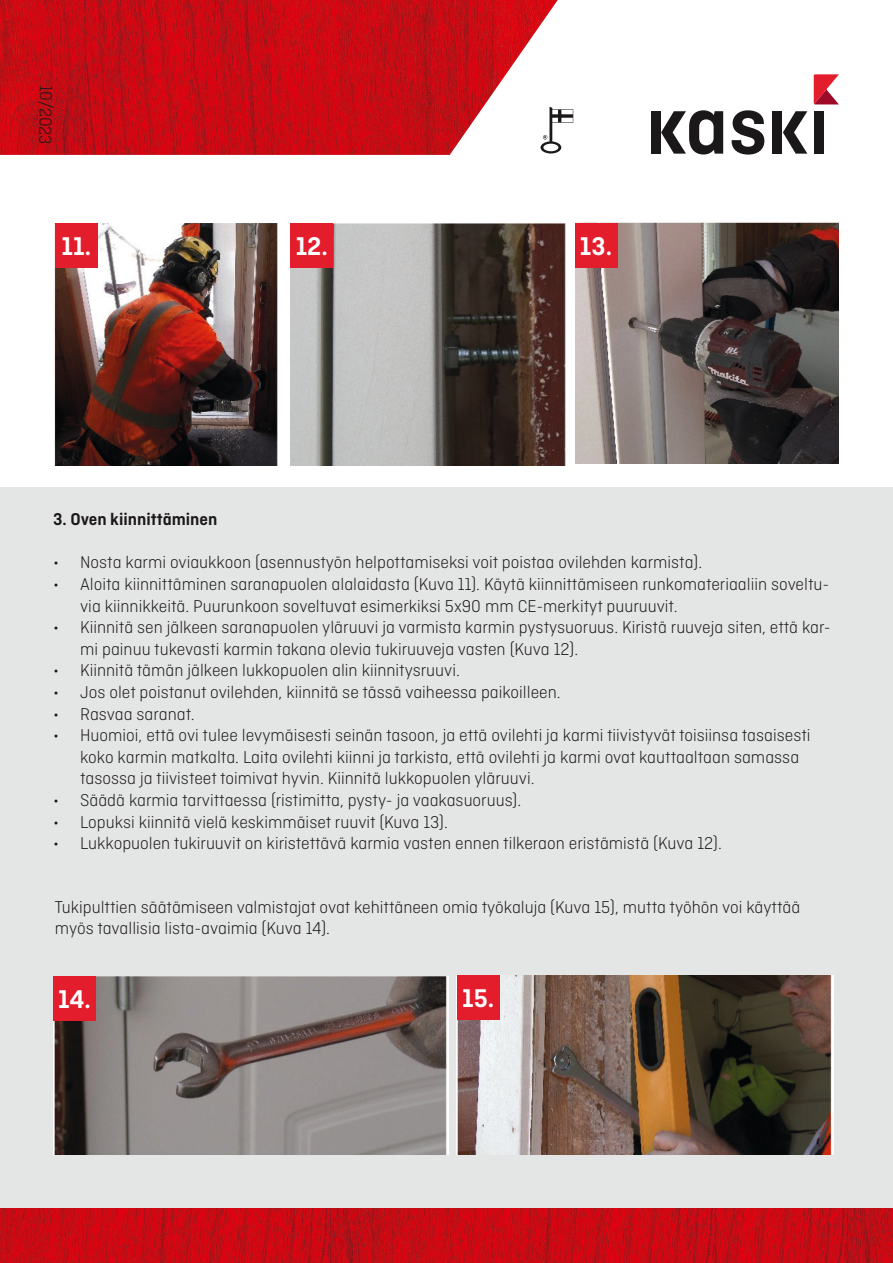
<style>
.page{position:relative;width:893px;height:1263px;background:#fff}
.page>*{position:absolute;margin:0;border:0;box-sizing:border-box;transform-origin:0 0}
.t1{font:600 27px "Ciutadella";color:#fff}
.t2{font:300 18px/21.6px "Ciutadella";color:#1b1819}
.t3{font:600 18px "Ciutadella";color:#1b1819}
.t4{font:300 18px "Ciutadella Slab";color:#1b1819}
</style>
<div class="page">
<img style="left:0;top:0;width:558px;height:155px">
<div style="left:0;top:488px;width:893px;height:721px;background:#e4e5e5"></div>
<svg style="left:814px;top:74px;width:25px;height:30px"></svg>
<svg style="left:732px;top:110px;width:32px;height:45px"></svg>
<svg style="left:661px;top:110px;width:62px;height:44px"></svg>
<div style="left:651px;top:111px;width:9px;height:43px;background:#1b1819"></div>
<svg style="left:783px;top:111px;width:24px;height:43px"></svg>
<div style="left:772px;top:111px;width:10px;height:43px;background:#1b1819"></div>
<div style="left:814px;top:111px;width:10px;height:43px;background:#1b1819"></div>
<svg style="left:540px;top:107px;width:33px;height:47px"></svg>
<img style="left:0;top:1209px;width:373px;height:54px">
<img style="left:373px;top:1209px;width:344px;height:54px">
<img style="left:717px;top:1209px;width:176px;height:54px">
<img style="left:54px;top:224px;width:223px;height:241px">
<img style="left:576px;top:222px;width:263px;height:242px">
<img style="left:291px;top:223px;width:275px;height:242px">
<div style="left:55px;top:224px;width:43px;height:44px;background:#e41d2d"></div>
<div style="left:291px;top:224px;width:42px;height:44px;background:#e41d2d"></div>
<div style="left:575px;top:224px;width:42px;height:44px;background:#e41d2d"></div>
<img style="left:53px;top:976px;width:395px;height:178px">
<img style="left:457px;top:975px;width:377px;height:179px">
<div style="left:53px;top:976px;width:43px;height:45px;background:#e41d2d"></div>
<div style="left:457px;top:975px;width:42px;height:45px;background:#e41d2d"></div>
<p class="t4" style="left:56px;top:85px;width:61px;rotate:91deg">10/2023</p>
<p class="t1" style="left:62px;top:231px;width:31px">11.</p>
<p class="t1" style="left:296px;top:231px;width:34px">12.</p>
<p class="t1" style="left:580px;top:231px;width:34px">13.</p>
<p class="t3" style="left:53px;top:509px;width:166px">3. Oven kiinnittäminen</p>
<p class="t2" style="left:53px;top:552px;width:650px">• Nosta karmi oviaukkoon (asennustyön helpottamiseksi voit poistaa ovilehden karmista).</p>
<p class="t2" style="left:80px;top:573px;width:751px;text-indent:-27px">• Aloita kiinnittäminen saranapuolen alalaidasta (Kuva 11). Käytä kiinnittämiseen runkomateriaaliin soveltu&shy;via kiinnikkeitä. Puurunkoon soveltuvat esimerkiksi 5x90 mm CE-merkityt puuruuvit.</p>
<p class="t2" style="left:80px;top:616px;width:752px;text-indent:-27px">• Kiinnitä sen jälkeen saranapuolen yläruuvi ja varmista karmin pystysuoruus. Kiristä ruuveja siten, että kar&shy;mi painuu tukevasti karmin takana olevia tukiruuveja vasten (Kuva 12).</p>
<p class="t2" style="left:53px;top:660px;width:408px">• Kiinnitä tämän jälkeen lukkopuolen alin kiinnitysruuvi.</p>
<p class="t2" style="left:53px;top:681px;width:509px">• Jos olet poistanut ovilehden, kiinnitä se tässä vaiheessa paikoilleen.</p>
<p class="t2" style="left:53px;top:703px;width:143px">• Rasvaa saranat.</p>
<p class="t2" style="left:80px;top:724px;width:732px;text-indent:-27px">• Huomioi, että ovi tulee levymäisesti seinän tasoon, ja että ovilehti ja karmi tiivistyvät toisiinsa tasaisesti koko karmin matkalta. Laita ovilehti kiinni ja tarkista, että ovilehti ja karmi ovat kauttaaltaan samassa tasossa ja tiivisteet toimivat hyvin. Kiinnitä lukkopuolen yläruuvi.</p>
<p class="t2" style="left:53px;top:789px;width:470px">• Säädä karmia tarvittaessa (ristimitta, pysty- ja vaakasuoruus).</p>
<p class="t2" style="left:53px;top:811px;width:396px">• Lopuksi kiinnitä vielä keskimmäiset ruuvit (Kuva 13).</p>
<p class="t2" style="left:53px;top:832px;width:670px">• Lukkopuolen tukiruuvit on kiristettävä karmia vasten ennen tilkeraon eristämistä (Kuva 12).</p>
<p class="t2" style="left:55px;top:896px;width:747px">Tukipulttien säätämiseen valmistajat ovat kehittäneen omia työkaluja (Kuva 15), mutta työhön voi käyttää myös tavallisia lista-avaimia (Kuva 14).</p>
<p class="t1" style="left:58px;top:984px;width:34px">14.</p>
<p class="t1" style="left:462px;top:983px;width:33px">15.</p>
</div>
